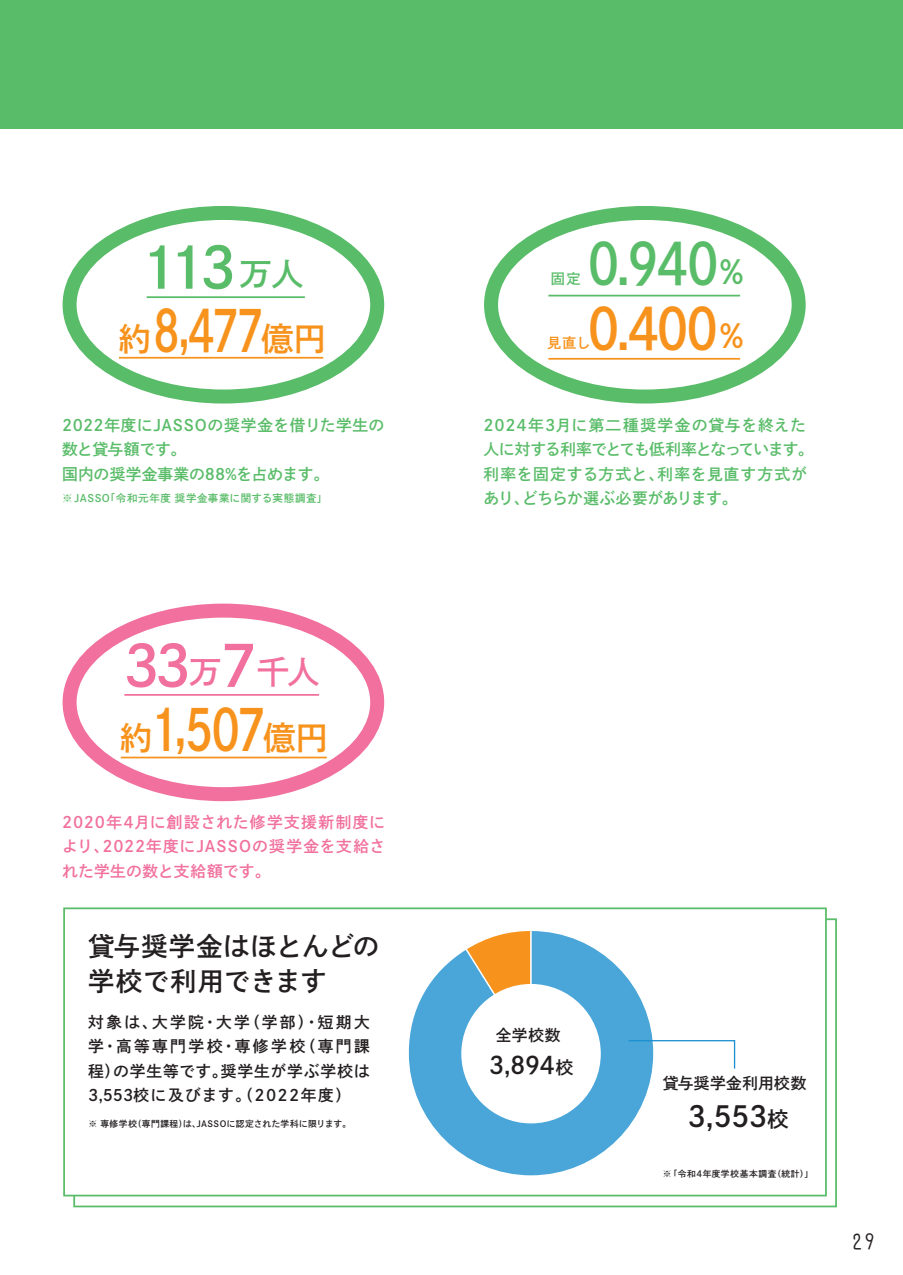
<style>
.page{position:relative;width:903px;height:1275px;background:#fff}
.page>*{position:absolute;margin:0;border:0;box-sizing:border-box;transform-origin:0 0}
.t1{font:56.7px/62.8px "Shuei Go Kin Std B";letter-spacing:-.085em;color:#f7931d;text-align:center;scale:.75 1}
.t2{font:56.7px/65.5px "Shuei Go Kin Std B";letter-spacing:-.055em;color:#59bc68;scale:.88 1}
.t3{font:56.7px "Shuei Go Kin Std B";letter-spacing:-.085em;color:#f7931d;scale:.8 1}
.t4{font:56.7px "Shuei Go Kin Std B";color:#f1709d}
.t5{font:28.53px "Shuei Go Kin Std B";color:#231f20}
.t6{font:26.25px/35px "Shuei Go Kin Std B";letter-spacing:.01em;color:#231f20}
.t7{font:23.8px "Shuei Go Kin Std B";color:#231f20}
.t8{font:19.25px "cinecaption";color:#231f20}
.t9{font:15.75px/24.5px "Shuei Go Kin Std B";letter-spacing:.02em;color:#59bc68}
.t10{font:15.75px/24.5px "Shuei Go Kin Std B";letter-spacing:.06em;color:#231f20;text-align:justify}
.t11{font:15.75px/24.5px "Shuei Go Kin Std B";letter-spacing:.055em;color:#f1709d;text-align:justify}
.t12{font:15.75px "Shuei Go Kin Std B";letter-spacing:.02em;color:#231f20}
.t13{font:14.17px "Shuei Go Kin Std B";color:#f7931d}
.t14{font:14.17px "Shuei Go Kin Std B";color:#59bc68}
.t15{font:10.5px "Shuei Go Kin Std B";letter-spacing:.05em;color:#59bc68}
.t16{font:8.75px "Shuei Go Kin Std B";letter-spacing:.05em;color:#231f20}
.s1{color:#59bc68}
.s2{font-size:32.55px;color:#59bc68}
.s3{font-size:32.55px}
.s4{color:#f7931d}
.s5{font-size:32.55px;color:#f7931d}
.s6{font-size:17.68px}
.s7{font-size:21.18px}
</style>
<div class="page">
<div style="left:63px;top:907px;width:764px;height:289px;background:#fff;border:2px solid #59bc68"></div>
<div style="left:0;top:0;width:903px;height:129px;background:#59bc68"></div>
<div style="left:63px;top:206px;width:321px;height:197px;border:14px solid #59bc68;border-radius:50%"></div>
<hr style="left:147px;top:296px;width:158px;height:2px;background:#59bc68">
<hr style="left:119px;top:357px;width:204px;height:2px;background:#f7931d">
<div style="left:63px;top:604px;width:321px;height:197px;border:14px solid #f1709d;border-radius:50%"></div>
<hr style="left:124px;top:694px;width:195px;height:2px;background:#f1709d">
<div style="left:484px;top:206px;width:322px;height:197px;border:14px solid #59bc68;border-radius:50%"></div>
<hr style="left:548px;top:358px;width:192px;height:2px;background:#f7931d">
<hr style="left:548px;top:295px;width:192px;height:1px;background:#59bc68">
<svg style="left:408px;top:931px;width:245px;height:245px"></svg>
<div style="left:461px;top:984px;width:140px;height:139px;background:#fff;border-radius:50%"></div>
<svg style="left:627px;top:1039px;width:109px;height:31px"></svg>
<hr style="left:121px;top:757px;width:206px;height:1px;background:#f7931d">
<h1 class="t1" style="left:118px;top:235px;width:279px"><span class="s1">113</span> <span class="s2">万人</span><span class="s3">約</span>8,477<span class="s3">億円</span></h1>
<p class="t9" style="left:62px;top:413px;width:324px">2022年度にJASSOの奨学金を借りた学生の数と貸与額です。<br>国内の奨学金事業の88%を占めます。</p>
<p class="t15" style="left:62px;top:490px;width:267px">※ JASSO「令和元年度 奨学金事業に関する実態調査」</p>
<h1 class="t4" style="left:123px;top:626px;width:198px">33<span class="s3">万</span> 7<span class="s3">千人</span></h1>
<h1 class="t3" style="left:120px;top:690px;width:262px"><span class="s3">約</span>1,507<span class="s3">億円</span></h1>
<p class="t11" style="left:62px;top:809px;width:325px">2020年4月に創設された修学支援新制度により、2022年度にJASSOの奨学金を支給された学生の数と支給額です。</p>
<h3 class="t6" style="left:88px;top:928px;width:293px">貸与奨学金はほとんどの学校で利用できます</h3>
<p class="t10" style="left:88px;top:1009px;width:283px">対象は、大学院・大学（学部）・短期大学・高等専門学校・専修学校（専門課程）の学生等です。奨学生が学ぶ学校は3,553校に及びます。（2022年度）</p>
<p class="t16" style="left:88px;top:1118px;width:264px">※ 専修学校(専門課程)は、JASSOに認定された学科に限ります。</p>
<h1 class="t2" style="left:587px;top:230px;width:179px">0.940<span class="s3">%<br></span><span class="s4">0.400</span><span class="s5">%</span></h1>
<p class="t14" style="left:551px;top:269px;width:31px">固定</p>
<p class="t13" style="left:547px;top:333px;width:45px">見直し</p>
<p class="t9" style="left:484px;top:413px;width:332px">2024年3月に第二種奨学金の貸与を終えた人に対する利率でとても低利率となっています。利率を固定する方式と、利率を見直す方式があり、どちらか選ぶ必要があります。</p>
<p class="t10" style="left:496px;top:1023px;width:66px">全学校数</p>
<h3 class="t7" style="left:489px;top:1049px;width:86px">3,894<span class="s6">校</span></h3>
<p class="t12" style="left:663px;top:1072px;width:145px">貸与奨学金利用校数</p>
<h2 class="t5" style="left:687px;top:1096px;width:103px">3,553<span class="s7">校</span></h2>
<p class="t16" style="left:663px;top:1168px;width:152px">※「令和4年度学校基本調査（統計）」</p>
<p class="t8" style="left:852px;top:1230px;width:24px">29</p>
</div>
